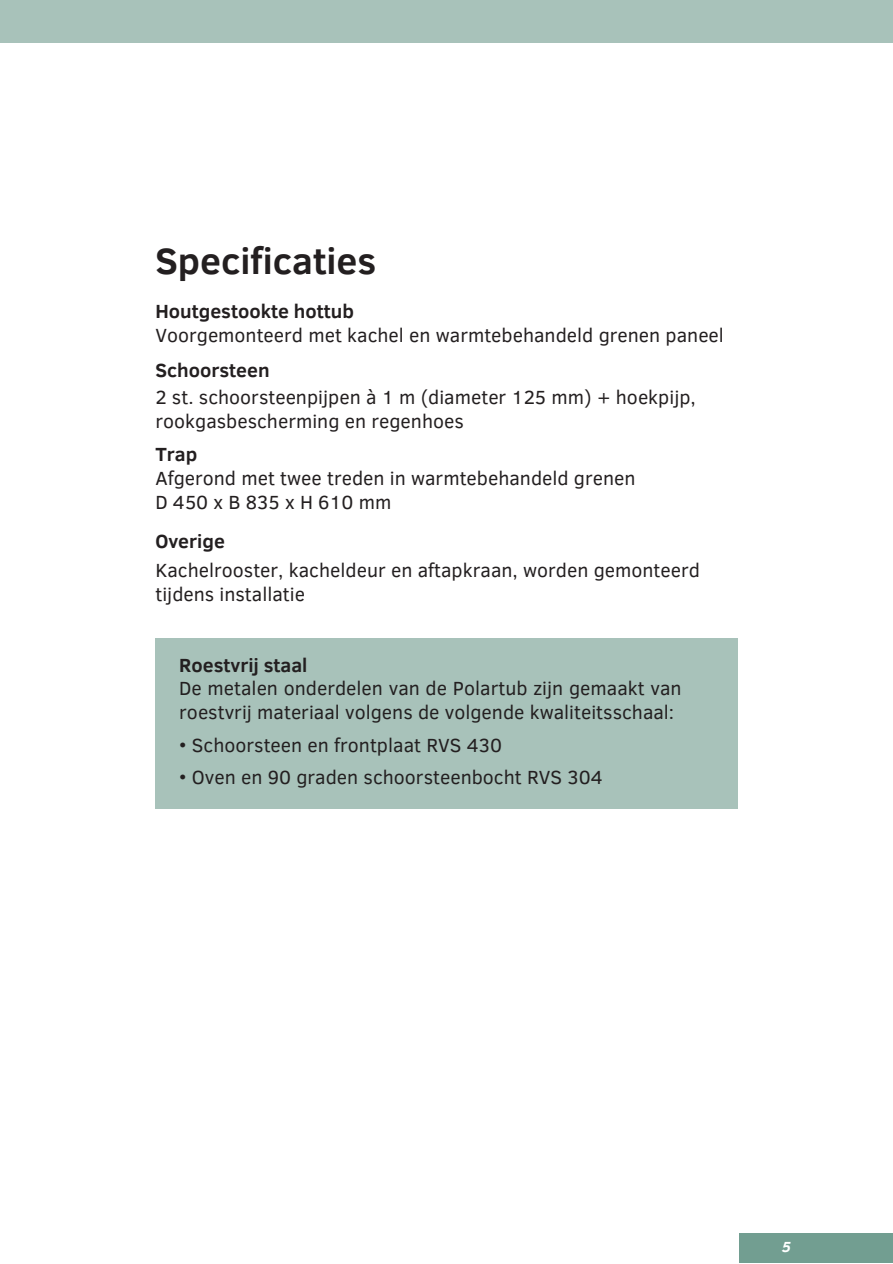
<style>
.page{position:relative;width:893px;height:1264px;background:#fff}
.page>*{position:absolute;margin:0;border:0;box-sizing:border-box;transform-origin:0 0}
.t1{font:700 37.5px "Clear Sans";color:#231f20}
.t2{font:19.5px/23.7px "Clear Sans";color:#231f20}
.t3{font:700 19.5px "Clear Sans";color:#231f20}
.t4{font:19.5px "Clear Sans";letter-spacing:.27em;color:#231f20}
.t5{font:italic 700 15px "Clear Sans";color:#fff}
</style>
<div class="page">
<div style="left:0;top:0;width:892px;height:43px;background:#a8c2ba"></div>
<div style="left:155px;top:638px;width:583px;height:170px;background:#a8c2ba"></div>
<div style="left:739px;top:1232px;width:153px;height:30px;background:#729e91"></div>
<h1 class="t1" style="left:155px;top:233px;width:222px">Specificaties</h1>
<p class="t3" style="left:155px;top:297px;width:200px">Houtgestookte hottub</p>
<p class="t2" style="left:155px;top:322px;width:570px">Voorgemonteerd met kachel en warmtebehandeld grenen paneel</p>
<p class="t3" style="left:155px;top:356px;width:116px">Schoorsteen</p>
<p class="t2" style="left:155px;top:384px;width:542px">2 st. schoorsteenpijpen à 1 m (diameter 125 mm) + hoekpijp,</p>
<p class="t2" style="left:155px;top:408px;width:310px">rookgasbescherming en regenhoes</p>
<p class="t3" style="left:155px;top:440px;width:43px">Trap</p>
<p class="t2" style="left:155px;top:465px;width:481px">Afgerond met twee treden in warmtebehandeld grenen</p>
<p class="t4" style="left:155px;top:487px;width:238px">D450xB835xH610mm</p>
<p class="t3" style="left:155px;top:527px;width:71px">Overige</p>
<p class="t2" style="left:155px;top:557px;width:546px">Kachelrooster, kacheldeur en aftapkraan, worden gemonteerd</p>
<p class="t2" style="left:155px;top:581px;width:151px">tijdens installatie</p>
<p class="t3" style="left:179px;top:650px;width:130px">Roestvrij staal</p>
<p class="t2" style="left:179px;top:675px;width:504px">De metalen onderdelen van de Polartub zijn gemaakt van roestvrij materiaal volgens de volgende kwaliteitsschaal:</p>
<p class="t2" style="left:179px;top:732px;width:324px">• Schoorsteen en frontplaat RVS 430</p>
<p class="t2" style="left:179px;top:764px;width:425px">• Oven en 90 graden schoorsteenbocht RVS 304</p>
<p class="t5" style="left:782px;top:1235px;width:10px">5</p>
</div>
